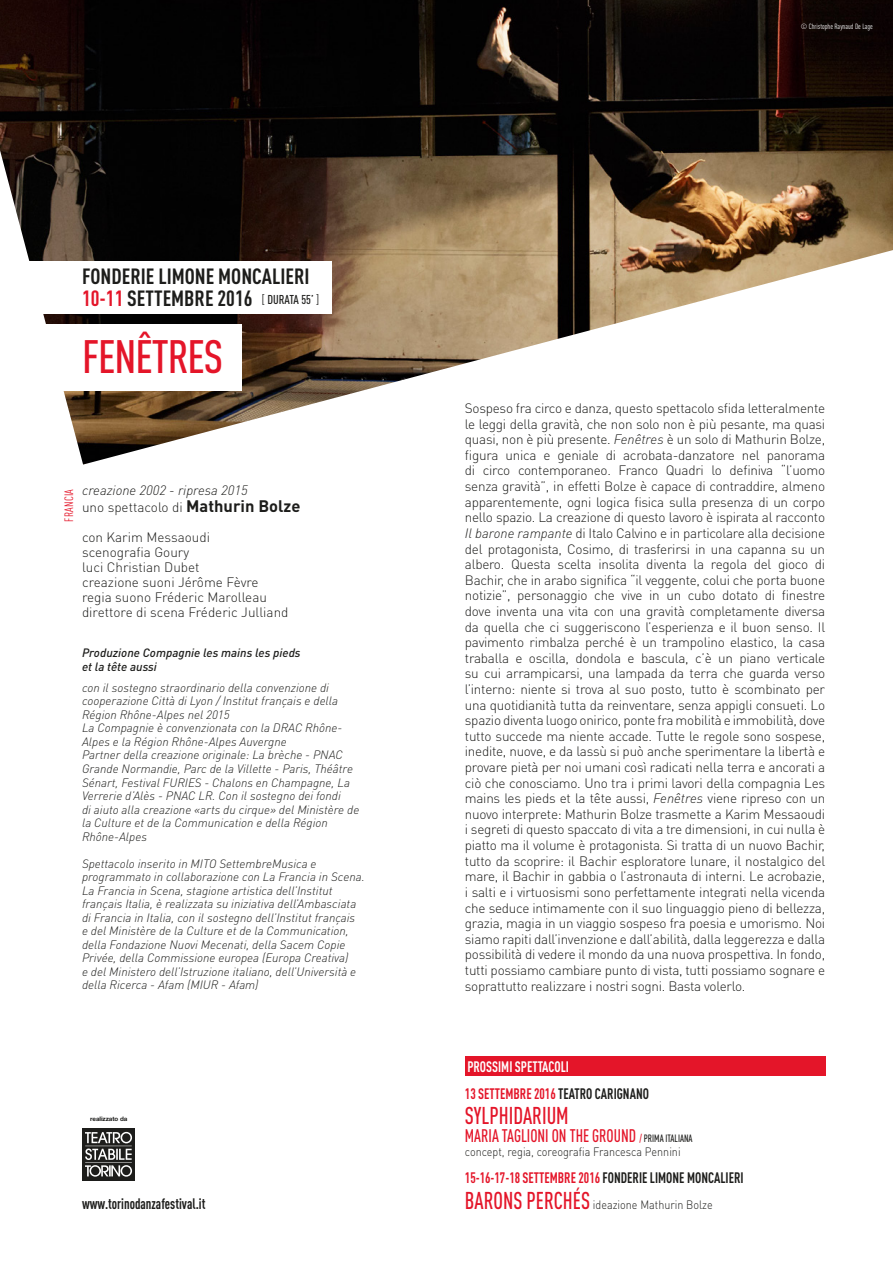
<style>
.page{position:relative;width:893px;height:1263px;background:#fff}
.page>*{position:absolute;margin:0;border:0;box-sizing:border-box;transform-origin:0 0}
.t1{font:500 46.2px "DIN Cond";letter-spacing:-.025em;color:#e41529}
.t2{font:500 24px "DIN Cond";color:#e41529;scale:.9 1}
.t3{font:700 21.75px/21.8px "DIN Cond";color:#1d1d1b}
.t4{font:500 18px "DIN Cond";color:#e41529;scale:.9 1}
.t5{font:700 15px/27px "DIN Cond";color:#fff;scale:.9 1}
.t6{font:700 15px "DIN Cond";color:#e41529;scale:.9 1}
.t7{font:700 15px "DIN Cond";color:#1d1d1b;scale:.9 1}
.t8{font:300 13.5px/15.6px "DIN Pro";color:#1d1d1b}
.t9{font:italic 300 13.5px "DIN";color:#1d1d1b}
.t10{font:italic 300 12px/13.5px "DIN";color:#1d1d1b}
.t11{font:300 12px "DIN Pro";color:#1d1d1b;scale:.9 1}
.t12{font:italic 500 12px/13.5px "DIN";color:#1d1d1b}
.t13{font:12px "DIN Cond";letter-spacing:.025em;color:#e41529}
.t14{font:7.5px "DIN Cond";color:#fff}
.t15{font:700 6.15px "Helvetica Neue LT Std";letter-spacing:-.01em;color:#1d1d1b}
.s1{color:#e41529}
.s2{font-weight:400;font-size:12.75px}
.s3{font-weight:500;font-size:12.75px}
.s4{font-weight:700;font-size:16.5px}
.s5{font-family:"DIN";font-style:italic}
.s6{color:#1d1d1b}
.s7{font-size:10.5px}
.s8{font-size:10.5px;color:#1d1d1b}
.s9{font-family:"DIN Cond";font-weight:500;font-size:24px;color:#e41529}
</style>
<div class="page">
<img style="left:0;top:0;width:893px;height:465px">
<div style="left:0;top:261px;width:332px;height:53px;background:#fff"></div>
<div style="left:0;top:324px;width:241px;height:66px;background:#fff"></div>
<div style="left:465px;top:1057px;width:360px;height:19px;background:#e41529"></div>
<div style="left:82px;top:1128px;width:53px;height:52px;background:#1d1d1b"></div>
<svg style="left:85px;top:1132px;width:47px;height:45px"></svg>
<p class="t14" style="left:801px;top:22px;width:73px">© Christophe Raynaud De Lage</p>
<h3 class="t3" style="left:82px;top:265px;width:239px">FONDERIE LIMONE MONCALIERI<br><span class="s1">10-11</span> SETTEMBRE 2016 <span class="s2">[</span> <span class="s3">DURATA 55’</span> <span class="s2">]</span></h3>
<h1 class="t1" style="left:82px;top:330px;width:143px">FENÊTRES</h1>
<p class="t13" style="left:62px;top:522px;width:34px;rotate:-90deg">FRANCIA</p>
<p class="t9" style="left:82px;top:482px;width:167px">creazione 2002 - ripresa 2015</p>
<p class="t8" style="left:82px;top:499px;width:220px">uno spettacolo di <span class="s4">Mathurin Bolze</span></p>
<p class="t8" style="left:82px;top:529px;width:208px;line-height:15px">con Karim Messaoudi<br>scenografia Goury<br>luci Christian Dubet<br>creazione suoni Jérôme Fèvre regia suono Fréderic Marolleau direttore di scena Fréderic Julliand</p>
<p class="t12" style="left:82px;top:646px;width:220px">Produzione Compagnie les mains les pieds et la tête aussi</p>
<p class="t10" style="left:82px;top:681px;width:279px">con il sostegno straordinario della convenzione di cooperazione Città di Lyon / Institut français e della Région Rhône-Alpes nel 2015<br>La Compagnie è convenzionata con la DRAC Rhône-Alpes e la Région Rhône-Alpes Auvergne<br>Partner della creazione originale: La brèche - PNAC Grande Normandie, Parc de la Villette - Paris, Théâtre Sénart, Festival FURIES - Chalons en Champagne, La Verrerie d’Alès - PNAC LR. Con il sostegno dei fondi<br>di aiuto alla creazione «arts du cirque» del Ministère de la Culture et de la Communication e della Région Rhône-Alpes</p>
<p class="t10" style="left:82px;top:856px;width:284px">Spettacolo inserito in MITO SettembreMusica e programmato in collaborazione con La Francia in Scena.<br>La Francia in Scena, stagione artistica dell’Institut français Italia, è realizzata su iniziativa dell’Ambasciata di Francia in Italia, con il sostegno dell’Institut français<br>e del Ministère de la Culture et de la Communication, della Fondazione Nuovi Mecenati, della Sacem Copie Privée, della Commissione europea (Europa Creativa)<br>e del Ministero dell’Istruzione italiano, dell’Università e della Ricerca - Afam (MIUR - Afam)</p>
<p class="t8" style="left:465px;top:400px;width:362px;text-align:justify">Sospeso fra circo e danza, questo spettacolo sfida letteralmente le leggi della gravità, che non solo non è più pesante, ma quasi quasi, non è più presente. <span class="s5">Fenêtres</span> è un solo di Mathurin Bolze, figura unica e geniale di acrobata-danzatore nel panorama di circo contemporaneo. Franco Quadri lo definiva “l’uomo senza gravità”, in effetti Bolze è capace di contraddire, almeno apparentemente, ogni logica fisica sulla presenza di un corpo nello spazio. La creazione di questo lavoro è ispirata al racconto <span class="s5">Il barone rampante</span> di Italo Calvino e in particolare alla decisione del protagonista, Cosimo, di trasferirsi in una capanna su un albero. Questa scelta insolita diventa la regola del gioco di Bachir, che in arabo significa “il veggente, colui che porta buone notizie”, personaggio che vive in un cubo dotato di finestre dove inventa una vita con una gravità completamente diversa da quella che ci suggeriscono l’esperienza e il buon senso. Il pavimento rimbalza perché è un trampolino elastico, la casa traballa e oscilla, dondola e bascula, c’è un piano verticale su cui arrampicarsi, una lampada da terra che guarda verso l’interno: niente si trova al suo posto, tutto è scombinato per una quotidianità tutta da reinventare, senza appigli consueti. Lo spazio diventa luogo onirico, ponte fra mobilità e immobilità, dove tutto succede ma niente accade. Tutte le regole sono sospese, inedite, nuove, e da lassù si può anche sperimentare la libertà e provare pietà per noi umani così radicati nella terra e ancorati a ciò che conosciamo. Uno tra i primi lavori della compagnia Les mains les pieds et la tête aussi, <span class="s5">Fenêtres</span> viene ripreso con un nuovo interprete: Mathurin Bolze trasmette a Karim Messaoudi i segreti di questo spaccato di vita a tre dimensioni, in cui nulla è piatto ma il volume è protagonista. Si tratta di un nuovo Bachir, tutto da scoprire: il Bachir esploratore lunare, il nostalgico del mare, il Bachir in gabbia o l’astronauta di interni. Le acrobazie, i salti e i virtuosismi sono perfettamente integrati nella vicenda che seduce intimamente con il suo linguaggio pieno di bellezza, grazia, magia in un viaggio sospeso fra poesia e umorismo. Noi siamo rapiti dall’invenzione e dall’abilità, dalla leggerezza e dalla possibilità di vedere il mondo da una nuova prospettiva. In fondo, tutti possiamo cambiare punto di vista, tutti possiamo sognare e soprattutto realizzare i nostri sogni. Basta volerlo.</p>
<p class="t15" style="left:90px;top:1115px;width:39px">realizzato da</p>
<p class="t5" style="left:465px;top:1052px;width:206px">PROSSIMI SPETTACOLI<br><span class="s1">13 SETTEMBRE 2016</span> <span class="s6">TEATRO CARIGNANO</span></p>
<h2 class="t2" style="left:465px;top:1101px;width:117px">SYLPHIDARIUM</h2>
<h3 class="t4" style="left:465px;top:1125px;width:254px">MARIA TAGLIONI ON THE GROUND <span class="s7">/</span> <span class="s8">PRIMA ITALIANA</span></h3>
<p class="t11" style="left:465px;top:1144px;width:241px">concept, regia, coreografia Francesca Pennini</p>
<p class="t6" style="left:465px;top:1169px;width:311px">15-16-17-18 SETTEMBRE 2016 <span class="s6">FONDERIE LIMONE MONCALIERI</span></p>
<p class="t7" style="left:82px;top:1194px;width:139px">www.torinodanzafestival.it</p>
<p class="t11" style="left:465px;top:1196px;width:277px"><span class="s9">BARONS PERCHÉS</span> ideazione Mathurin Bolze</p>
</div>
